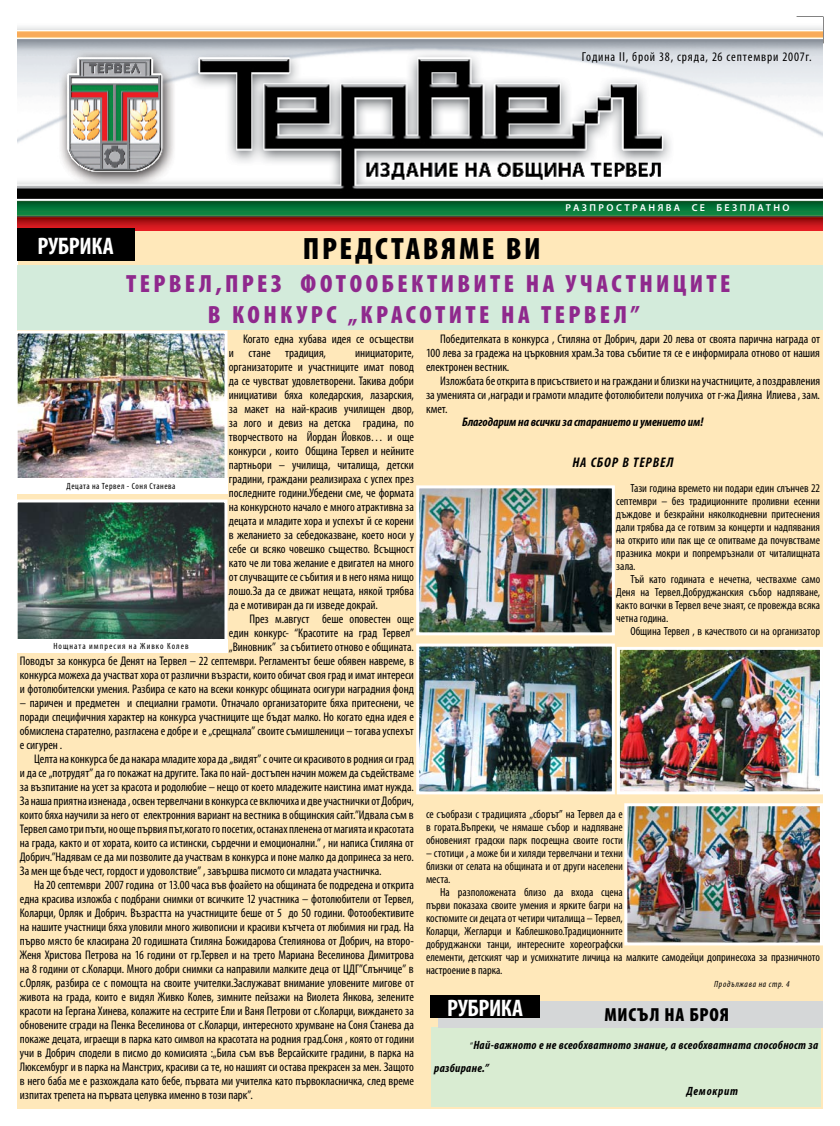
<style>
.page{position:relative;width:840px;height:1126px;background:#fff}
.page>*{position:absolute;margin:0;border:0;box-sizing:border-box;transform-origin:0 0}
.t1{font:900 condensed 31px "Myriad Pro";letter-spacing:.08em;color:#000}
.t2{font:900 condensed 25px "Myriad Pro";letter-spacing:.14em;color:#8f298d}
.t3{font:700 condensed 24px "Myriad Pro";letter-spacing:-.005em;color:#fff}
.t4{font:900 condensed 19px "Myriad Pro";letter-spacing:.045em;color:#000}
.t5{font:italic 700 condensed 14px "Myriad Pro";letter-spacing:.06em;color:#000}
.t6{font:condensed 13px "Myriad Pro";letter-spacing:.065em;color:#000}
.t7{font:condensed 12.5px/14px "Myriad Pro";letter-spacing:-.005em;color:#000;text-align:justify}
.t8{font:italic 700 condensed 12.5px "Myriad Pro";letter-spacing:-.005em;color:#000}
.t9{font:italic 700 condensed 12px "Myriad Pro";letter-spacing:.025em;color:#000}
.t10{font:italic 700 condensed 12px "Myriad Pro";letter-spacing:.065em;color:#000}
.t11{font:condensed 11.8px/13px "Myriad Pro";letter-spacing:-.005em;color:#000;text-align:justify}
.t12{font:600 10px "Myriad Pro";letter-spacing:.24em;color:#fff}
.t13{font:condensed 9px "Myriad Pro";letter-spacing:.11em;color:#000}
.t14{font:condensed 9px "Myriad Pro";letter-spacing:.055em;color:#000}
.t15{font:italic condensed 9px "Myriad Pro";letter-spacing:.07em;color:#000}
.s1{font-weight:400;font-style:normal;font-size:10px}
</style>
<div class="page">
<div style="left:18px;top:213px;width:804px;height:894px;background:#ffe8ba"></div>
<div style="left:17px;top:330px;width:805px;height:778px;background:#ffe8ba"></div>
<img style="left:17px;top:26px;width:805px;height:204px">
<div style="left:17px;top:265px;width:805px;height:65px;background:#d3ebdb"></div>
<div style="left:17px;top:229px;width:117px;height:32px;background:#000"></div>
<img style="left:620px;top:651px;width:198px;height:139px">
<div style="left:616px;top:647px;width:206px;height:147px;border:3px solid #fff"></div>
<div style="left:431px;top:1027px;width:389px;height:79px;background:#d9ecd2"></div>
<div style="left:438px;top:1001px;width:384px;height:26px;background:#d5d7d8"></div>
<div style="left:430px;top:995px;width:109px;height:23px;background:#000"></div>
<img style="left:19px;top:503px;width:204px;height:136px">
<div style="left:15px;top:499px;width:212px;height:149px;border:3px solid #fff"></div>
<img style="left:420px;top:647px;width:190px;height:143px">
<div style="left:416px;top:643px;width:198px;height:151px;border:3px solid #fff"></div>
<img style="left:19px;top:334px;width:204px;height:144px">
<div style="left:15px;top:330px;width:212px;height:157px;border:3px solid #fff"></div>
<div style="left:15px;top:639px;width:212px;height:13px;background:#fff"></div>
<div style="left:15px;top:478px;width:212px;height:15px;background:#fff"></div>
<img style="left:420px;top:489px;width:190px;height:142px">
<div style="left:416px;top:485px;width:198px;height:150px;border:3px solid #fff"></div>
<img style="left:628px;top:807px;width:190px;height:134px">
<div style="left:624px;top:803px;width:198px;height:142px;border:3px solid #fff"></div>
<svg style="left:807px;top:27px;width:3px;height:7px"></svg>
<p class="t6" style="left:581px;top:49px;width:231px">Година II, брой 38, сряда, 26 септември 2007г.</p>
<h3 class="t3" style="left:38px;top:231px;width:77px">Рубрика</h3>
<h1 class="t1" style="left:303px;top:228px;width:239px">ПРЕДСТАВЯМЕ ВИ</h1>
<p class="t12" style="left:565px;top:201px;width:225px">РАЗПРОСТРАНЯВА СЕ БЕЗПЛАТНО</p>
<h2 class="t2" style="left:126px;top:268px;width:114px">ТЕРВЕЛ,пре</h2>
<h2 class="t2" style="left:271px;top:268px;width:172px">з фотообективите</h2>
<h2 class="t2" style="left:525px;top:268px;width:178px">на участниците</h2>
<h2 class="t2" style="left:208px;top:298px;width:167px">в конкурс „Крас</h2>
<h2 class="t2" style="left:419px;top:298px;width:31px">отите</h2>
<h2 class="t2" style="left:501px;top:298px;width:69px">на Тервел</h2>
<h2 class="t2" style="left:630px;top:298px;width:10px">”</h2>
<p class="t7" style="left:229px;top:331px;width:186px;text-indent:14px">Когато една хубава идея се осъществи и стане традиция,</p>
<p class="t7" style="left:229px;top:345px;width:186px;text-indent:126px">инициаторите, организаторите и участниците имат повод да се чувстват удовлетворени. Такива добри инициативи бяха коледарския, лазарския, за макет на най-красив училищен двор, за лого и девиз на детска градина, по творчеството на Йордан Йовков… и още конкурси , които Община Тервел и нейните партньори – училища, читалища, детски градини, граждани реализираха с успех през последните години.Убедени сме, че формата на конкурсното начало е много атрактивна за децата и младите хора и успехът й се корени в желанието за себедоказване, което носи у себе си всяко човешко същество. Всъщност като че ли това желание е двигател на много от случващите се събития и в него няма нищо лошо.За да се движат нещата, някой трябва да е мотивиран да ги изведе докрай.</p>
<p class="t7" style="left:20px;top:611px;width:395px;text-align:right">През м.август беше оповестен още<br>един конкурс- “Красотите на град Тервел”<br>„Виновник” за събитието отново е общината.<br>Поводът за конкурса бе Денят на Тервел – 22 септември. Регламентът беше обявен навреме, в конкурса можеха да участват хора от различни възрасти, които обичат своя град и имат интереси и фотолюбителски умения. Разбира се като на всеки конкурс общината осигури наградния фонд</p>
<p class="t7" style="left:20px;top:695px;width:395px">– паричен и предметен и специални грамоти. Отначало организаторите бяха притеснени, че поради специфичния характер на конкурса участниците ще бъдат малко. Но когато една идея е обмислена старателно, разгласена е добре и е „срещнала” своите съмишленици – тогава успехът е сигурен .</p>
<p class="t7" style="left:20px;top:751px;width:395px;text-indent:14px">Целта на конкурса бе да накара младите хора да „видят” с очите си красивото в родния си град и да се „потрудят” да го покажат на другите. Така по най- достъпен начин можем да съдействаме за възпитание на усет за красота и родолюбие – нещо от което младежите наистина имат нужда.<br>За наша приятна изненада , освен тервелчани в конкурса се включиха и две участнички от Добрич, които бяха научили за него от електронния вариант на вестника в общинския сайт.”Идвала съм в Тервел само три пъти, но още първия път,когато го посетих, останах пленена от магията и красотата на града, както и от хората, които са истински, сърдечни и емоционални.” , ни написа Стиляна от Добрич.”Надявам се да ми позволите да участвам в конкурса и поне малко да допринеса за него.<br>За мен ще бъде чест, гордост и удоволствие” , завършва писмото си младата участничка.</p>
<p class="t7" style="left:20px;top:877px;width:395px;text-indent:14px">На 20 септември 2007 година от 13.00 часа във фоайето на общината бе подредена и открита една красива изложба с подбрани снимки от всичките 12 участника – фотолюбители от Тервел, Коларци, Орляк и Добрич. Възрастта на участниците беше от 5 до 50 години. Фотообективите на нашите участници бяха уловили много живописни и красиви кътчета от любимия ни град. На първо място бе класирана 20 годишната Стиляна Божидарова Стелиянова от Добрич, на второ-Женя Христова Петрова на 16 години от гр.Тервел и на трето Мариана Веселинова Димитрова на 8 години от с.Коларци. Много добри снимки са направили малките деца от ЦДГ”Слънчице” в с.Орляк, разбира се с помощта на своите учителки.Заслужават внимание уловените мигове от живота на града, които е видял Живко Колев, зимните пейзажи на Виолета Янкова, зелените красоти на Гергана Хинева, колажите на сестрите Ели и Ваня Петрови от с.Коларци, виждането за обновените сгради на Пенка Веселинова от с.Коларци, интересното хрумване на Соня Станева да покаже децата, играещи в парка като символ на красотата на родния град.Соня , която от години учи в Добрич сподели в писмо до комисията :„Била съм във Версайските градини, в парка на Люксембург и в парка на Манстрих, красиви са те, но нашият си остава прекрасен за мен. Защото в него баба ме е разхождала като бебе, първата ми учителка като първокласничка, след време изпитах трепета на първата целувка именно в този парк”.</p>
<p class="t14" style="left:67px;top:481px;width:110px">Децата на Тервел - Соня Станева</p>
<p class="t13" style="left:53px;top:641px;width:137px">Нощната импресия на Живко Колев</p>
<p class="t7" style="left:426px;top:331px;width:395px;text-indent:14px">Победителката в конкурса , Стиляна от Добрич, дари 20 лева от своята парична награда от 100 лева за градежа на църковния храм.За това събитие тя се е информирала отново от нашия електронен вестник.</p>
<p class="t7" style="left:426px;top:373px;width:395px;text-indent:14px">Изложбата бе открита в присъствието и на граждани и близки на участниците, а поздравления за уменията си ,награди и грамоти младите фотолюбители получиха от г-жа Дияна Илиева , зам. кмет.</p>
<p class="t8" style="left:462px;top:414px;width:242px">Благодарим на всички за старанието и умението им!</p>
<p class="t5" style="left:572px;top:454px;width:103px">НА СБОР В ТЕРВЕЛ</p>
<p class="t11" style="left:616px;top:482px;width:205px;text-indent:14px">Тази година времето ни подари един слънчев 22 септември – без традиционните проливни есенни дъждове и безкрайни няколкодневни притеснения дали трябва да се готвим за концерти и надпявания на открито или пак ще се опитваме да почувстваме празника мокри и попремръзнали от читалищната зала.</p>
<p class="t11" style="left:616px;top:573px;width:205px;text-indent:14px">Тъй като годината е нечетна, чествахме само Деня на Тервел.Добруджанския събор надпяване, както всички в Тервел вече знаят, се провежда всяка четна година.</p>
<p class="t11" style="left:630px;top:624px;width:191px">Община Тервел , в качеството си на организатор</p>
<p class="t11" style="left:426px;top:806px;width:198px">се съобрази с традицията „сборът” на Тервел да е в гората.Въпреки, че нямаше събор и надпяване обновеният градски парк посрещна своите гости</p>
<p class="t11" style="left:426px;top:845px;width:198px">– стотици , а може би и хиляди тервелчани и техни близки от селата на общината и от други населени места.</p>
<p class="t11" style="left:426px;top:884px;width:395px;text-align:left;text-indent:14px">На разположената близо да входа сцена<br>първи показаха своите умения и ярките багри на<br>костюмите си децата от четири читалища – Тервел,<br>Коларци, Жегларци и Каблешково.Традиционните<br>добруджански танци, интересните хореографски<br>елементи, детският чар и усмихнатите личица на малките самодейци допринесоха за празничното настроение в парка.</p>
<p class="t15" style="left:714px;top:978px;width:77px">Продължава на стр. 4</p>
<h3 class="t3" style="left:447px;top:992px;width:77px">Рубрика</h3>
<h3 class="t4" style="left:604px;top:1002px;width:126px">МИСЪЛ НА БРОЯ</h3>
<p class="t9" style="left:470px;top:1037px;width:349px"><span class="s1">“</span>Най-важното е не всеобхватното знание, а всеобхватната способност за</p>
<p class="t9" style="left:434px;top:1060px;width:56px">разбиране.”</p>
<p class="t10" style="left:686px;top:1083px;width:53px">Демокрит</p>
</div>
